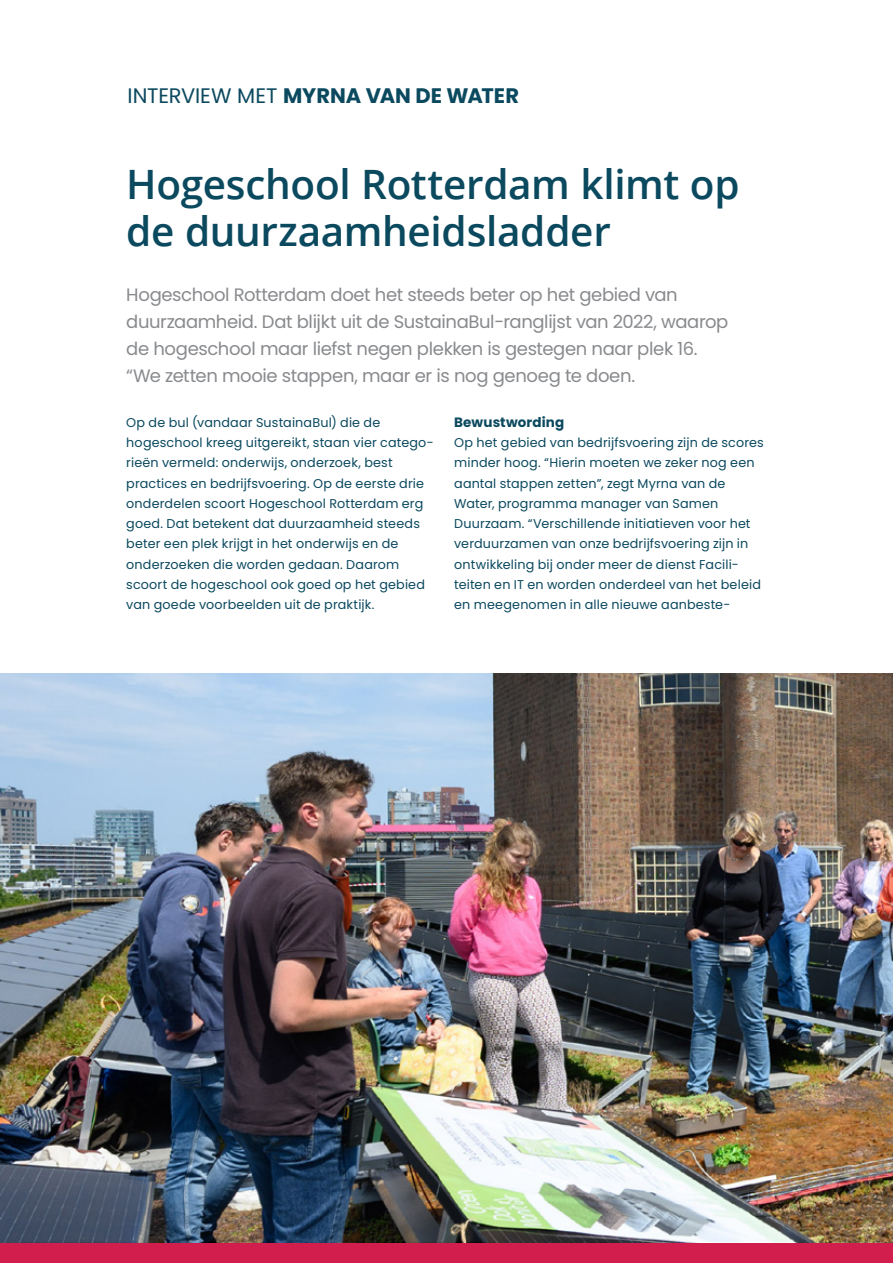
<style>
.page{position:relative;width:893px;height:1263px;background:#fff}
.page>*{position:absolute;margin:0;border:0;box-sizing:border-box;transform-origin:0 0}
.Kop_interview{font:600 40.5px/46.5px "Open Sans";letter-spacing:-.01em;color:#0b495f}
.bovenkopje_interview{font:700 21px "Poppins";letter-spacing:-.005em;color:#0b495f}
.Intro_interview{font:18px/27px "Poppins";letter-spacing:-.02em;color:#888a8d}
.Tussenkopje_intervie{font:700 13.5px "Poppins";letter-spacing:.01em;color:#0b495f}
.Platte_tekst_poppins{font:12.75px/20.2px "Poppins";letter-spacing:.015em;color:#0b495f}
.s1{font-weight:400}
</style>
<div class="page">
<div style="left:0;top:1242px;width:893px;height:21px;background:#d11e4d"></div>
<img style="left:0;top:673px;width:893px;height:569px">
<p class="bovenkopje_interview" style="left:128px;top:83px;width:393px"><span class="s1">INTERVIEW MET</span> MYRNA VAN DE WATER</p>
<p class="Kop_interview" style="left:126px;top:161px;width:615px">Hogeschool Rotterdam klimt op de duurzaamheidsladder</p>
<p class="Intro_interview" style="left:126px;top:282px;width:604px">Hogeschool Rotterdam doet het steeds beter op het gebied van duurzaamheid. Dat blijkt uit de SustainaBul-ranglijst van 2022, waarop de hogeschool maar liefst negen plekken is gestegen naar plek 16. “We zetten mooie stappen, maar er is nog genoeg te doen.</p>
<p class="Platte_tekst_poppins" style="left:126px;top:412px;width:309px">Op de bul (vandaar SustainaBul) die de hogeschool kreeg uitgereikt, staan vier catego&shy;rieën vermeld: onderwijs, onderzoek, best practices en bedrijfsvoering. Op de eerste drie onderdelen scoort Hogeschool Rotterdam erg goed. Dat betekent dat duurzaamheid steeds beter een plek krijgt in het onderwijs en de onderzoeken die worden gedaan. Daarom scoort de hogeschool ook goed op het gebied van goede voorbeelden uit de praktijk.</p>
<p class="Tussenkopje_intervie" style="left:454px;top:414px;width:112px">Bewustwording</p>
<p class="Platte_tekst_poppins" style="left:454px;top:433px;width:311px">Op het gebied van bedrijfsvoering zijn de scores minder hoog. “Hierin moeten we zeker nog een aantal stappen zetten”, zegt Myrna van de Water, programma manager van Samen Duurzaam. “Verschillende initiatieven voor het verduurzamen van onze bedrijfsvoering zijn in ontwikkeling bij onder meer de dienst Facili&shy;teiten en IT en worden onderdeel van het beleid en meegenomen in alle nieuwe aanbeste-</p>
</div>
